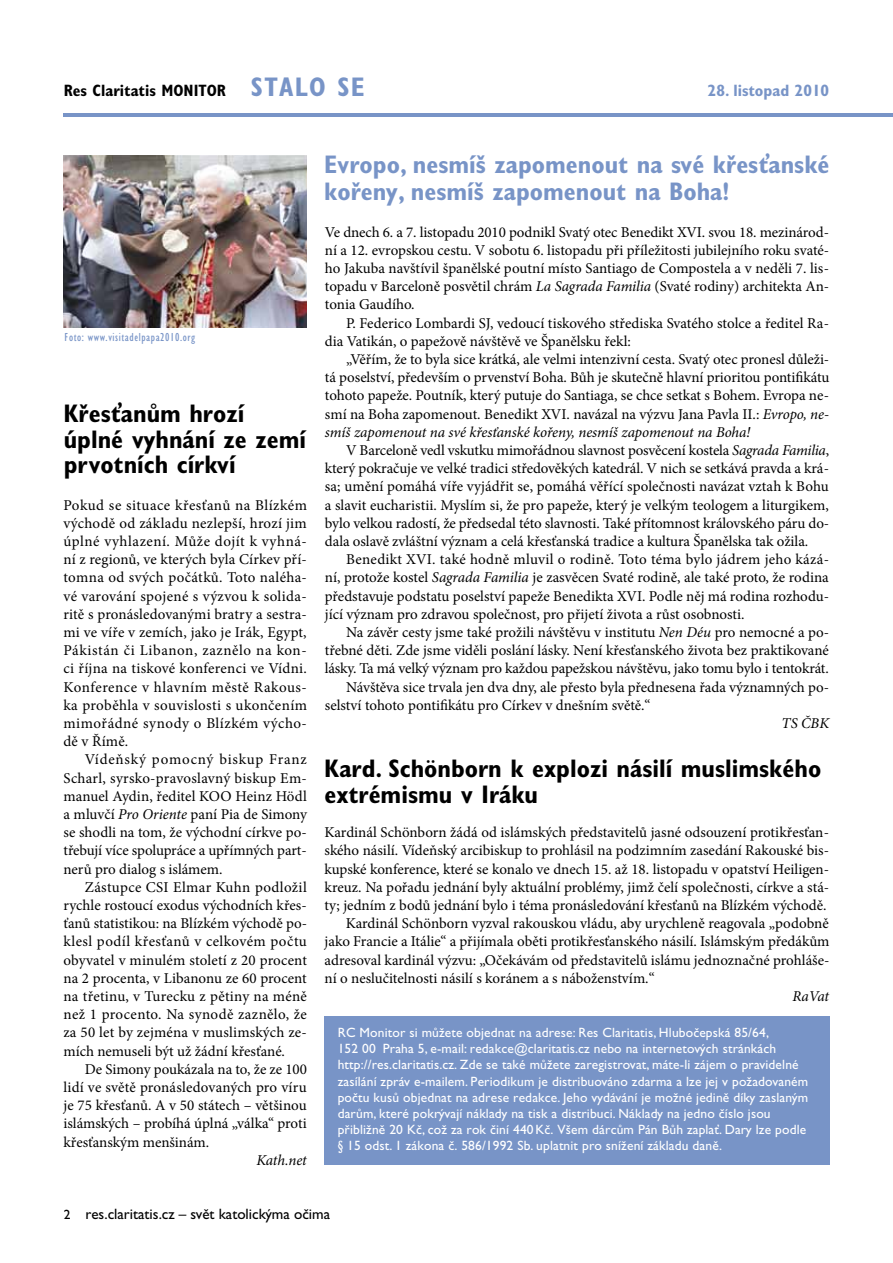
<style>
.page{position:relative;width:893px;height:1263px;background:#fff}
.page>*{position:absolute;margin:0;border:0;box-sizing:border-box;transform-origin:0 0}
.t1{font:700 condensed 25.5px/25.5px "Gill Sans Std";color:#000}
.t2{font:700 condensed 25.5px/27px "Gill Sans Std";color:#7894c7}
.t3{font:700 condensed 16.5px "Gill Sans Std";color:#000}
.t4{font:700 condensed 16.5px "Gill Sans Std";color:#7894c7}
.t5{font:15px/18.1px "Minion Pro";letter-spacing:-.005em;color:#000;text-align:justify}
.t6{font:15px "Gill Sans Std";color:#000}
.t7{font:italic 15px "Minion Pro";letter-spacing:-.005em;color:#000}
.t8{font:13.5px/16.2px "Gill Sans Std";letter-spacing:.01em;color:#fff}
.t9{font:condensed 12px "Gill Sans Std";letter-spacing:.05em;color:#7894c7}
.s1{font-size:27px;color:#7894c7}
.s2{font-style:italic}
.s3{font-size:13.5px}
</style>
<div class="page">
<hr style="left:64px;top:113px;width:829px;height:4px;background:#7894c7">
<div style="left:325px;top:1016px;width:505px;height:149px;background:#7894c7"></div>
<img style="left:63px;top:155px;width:244px;height:173px">
<p class="t3" style="left:64px;top:81px;width:288px">Res Claritatis MONITOR <span class="s1">sta lo se</span></p>
<p class="t4" style="left:708px;top:81px;width:123px">28. listopad 2010</p>
<p class="t9" style="left:65px;top:330px;width:132px">Foto: www.visitadelpapa2010.org</p>
<h1 class="t1" style="left:64px;top:401px;width:245px">Křesťanům hrozí úplné vyhnání ze zemí prvotních církví</h1>
<p class="t5" style="left:63px;top:496px;width:245px">Pokud se situace křesťanů na Blízkém východě od základu nezlepší, hrozí jim úplné vyhlazení. Může dojít k vyhná&shy;ní z regionů, ve kterých byla Církev pří&shy;tomna od svých počátků. Toto naléha&shy;vé varování spojené s výzvou k solida&shy;ritě s pronásledovanými bratry a sestra&shy;mi ve víře v zemích, jako je Irák, Egypt, Pákistán či Libanon, zaznělo na kon&shy;ci října na tiskové konferenci ve Vídni.<br>Konference v hlavním městě Rakous&shy;ka proběhla v souvislosti s ukončením mimořádné synody o Blízkém výcho&shy;dě v Římě.</p>
<p class="t5" style="left:63px;top:750px;width:245px;text-indent:21px">Vídeňský pomocný biskup Franz Scharl, syrsko-pravoslavný biskup Em&shy;manuel Aydin, ředitel KOO Heinz Hödl a mluvčí <span class="s2">Pro Oriente</span> paní Pia de Simony se shodli na tom, že východní církve po&shy;třebují více spolupráce a upřímných part&shy;nerů pro dialog s islámem.</p>
<p class="t5" style="left:63px;top:878px;width:245px;text-indent:21px">Zástupce CSI Elmar Kuhn podložil rychle rostoucí exodus východních křes&shy;ťanů statistikou: na Blízkém východě po&shy;klesl podíl křesťanů v celkovém počtu obyvatel v minulém století z 20 procent na 2 procenta, v Libanonu ze 60 procent na třetinu, v Turecku z pětiny na méně než 1 procento. Na synodě zaznělo, že za 50 let by zejména v muslimských ze&shy;mích nemuseli být už žádní křesťané.</p>
<p class="t5" style="left:63px;top:1060px;width:245px;text-indent:21px">De Simony poukázala na to, že ze 100 lidí ve světě pronásledovaných pro víru je 75 křesťanů. A v 50 státech – většinou islámských – probíhá úplná „válka“ proti křesťanským menšinám.</p>
<p class="t7" style="left:256px;top:1150px;width:52px">Kath.net</p>
<h1 class="t2" style="left:324px;top:151px;width:507px">Evropo, nesmíš zapomenout na své křesťanské kořeny, nesmíš zapomenout na Boha!</h1>
<p class="t5" style="left:325px;top:223px;width:506px">Ve dnech 6. a 7. listopadu 2010 podnikl Svatý otec Benedikt XVI. svou 18. mezinárod&shy;ní a 12. evropskou cestu. V sobotu 6. listopadu při příležitosti jubilejního roku svaté&shy;ho Jakuba navštívil španělské poutní místo Santiago de Compostela a v neděli 7. lis&shy;topadu v Barceloně posvětil chrám <span class="s2">La Sagrada Familia</span> (Svaté rodiny) architekta An&shy;tonia Gaudího.</p>
<p class="t5" style="left:325px;top:314px;width:506px;text-indent:21px">P. Federico Lombardi SJ, vedoucí tiskového střediska Svatého stolce a ředitel Ra&shy;dia Vatikán, o papežově návštěvě ve Španělsku řekl:</p>
<p class="t5" style="left:325px;top:350px;width:506px;text-indent:21px">„Věřím, že to byla sice krátká, ale velmi intenzivní cesta. Svatý otec pronesl důleži&shy;tá poselství, především o prvenství Boha. Bůh je skutečně hlavní prioritou pontifikátu tohoto papeže. Poutník, který putuje do Santiaga, se chce setkat s Bohem. Evropa ne&shy;smí na Boha zapomenout. Benedikt XVI. navázal na výzvu Jana Pavla II.: <span class="s2">Evropo, ne&shy;smíš zapomenout na své křesťanské kořeny, nesmíš zapomenout na Boha!</span></p>
<p class="t5" style="left:325px;top:441px;width:506px;text-indent:21px">V Barceloně vedl vskutku mimořádnou slavnost posvěcení kostela <span class="s2">Sagrada Familia</span>, který pokračuje ve velké tradici středověkých katedrál. V nich se setkává pravda a krá&shy;sa; umění pomáhá víře vyjádřit se, pomáhá věřící společnosti navázat vztah k Bohu a slavit eucharistii. Myslím si, že pro papeže, který je velkým teologem a liturgikem, bylo velkou radostí, že předsedal této slavnosti. Také přítomnost královského páru do&shy;dala oslavě zvláštní význam a celá křesťanská tradice a kultura Španělska tak ožila.</p>
<p class="t5" style="left:325px;top:550px;width:506px;text-indent:21px">Benedikt XVI. také hodně mluvil o rodině. Toto téma bylo jádrem jeho kázá&shy;ní, protože kostel <span class="s2">Sagrada Familia</span> je zasvěcen Svaté rodině, ale také proto, že rodina představuje podstatu poselství papeže Benedikta XVI. Podle něj má rodina rozhodu&shy;jící význam pro zdravou společnost, pro přijetí života a růst osobnosti.</p>
<p class="t5" style="left:346px;top:623px;width:484px">Na závěr cesty jsme také prožili návštěvu v institutu <span class="s2">Nen Déu</span> pro nemocné a po-</p>
<p class="t5" style="left:325px;top:641px;width:505px">třebné děti. Zde jsme viděli poslání lásky. Není křesťanského života bez praktikované</p>
<p class="t5" style="left:325px;top:659px;width:505px">lásky. Ta má velký význam pro každou papežskou návštěvu, jako tomu bylo i tentokrát.</p>
<p class="t5" style="left:346px;top:678px;width:484px">Návštěva sice trvala jen dva dny, ale přesto byla přednesena řada významných po-</p>
<p class="t5" style="left:325px;top:696px;width:327px">selství tohoto pontifikátu pro Církev v dnešním světě.“</p>
<p class="t7" style="left:781px;top:713px;width:49px">TS ČBK</p>
<h1 class="t1" style="left:325px;top:756px;width:498px">Kard. Schönborn k explozi násilí muslimského extrémismu v Iráku</h1>
<p class="t5" style="left:325px;top:823px;width:506px">Kardinál Schönborn žádá od islámských představitelů jasné odsouzení protikřesťan-</p>
<p class="t5" style="left:325px;top:842px;width:506px">ského násilí. Vídeňský arcibiskup to prohlásil na podzimním zasedání Rakouské bis-</p>
<p class="t5" style="left:325px;top:860px;width:506px">kupské konference, které se konalo ve dnech 15. až 18. listopadu v opatství Heiligen-</p>
<p class="t5" style="left:325px;top:878px;width:506px">kreuz. Na pořadu jednání byly aktuální problémy, jimž čelí společnosti, církve a stá-</p>
<p class="t5" style="left:325px;top:896px;width:503px">ty; jedním z bodů jednání bylo i téma pronásledování křesťanů na Blízkém východě.</p>
<p class="t5" style="left:346px;top:914px;width:484px">Kardinál Schönborn vyzval rakouskou vládu, aby urychleně reagovala „podobně</p>
<p class="t5" style="left:325px;top:933px;width:506px">jako Francie a Itálie“ a přijímala oběti protikřesťanského násilí. Islámským předákům</p>
<p class="t5" style="left:325px;top:951px;width:506px">adresoval kardinál výzvu: „Očekávám od představitelů islámu jednoznačné prohláše-</p>
<p class="t5" style="left:325px;top:969px;width:332px">ní o neslučitelnosti násilí s koránem a s náboženstvím.“</p>
<p class="t7" style="left:792px;top:986px;width:38px">RaVat</p>
<p class="t8" style="left:338px;top:1024px;width:472px">RC Monitor si můžete objednat na adrese: Res Claritatis, Hlubočepská 85/64,<br>152 00 Praha 5, e-mail: redakce@claritatis.cz nebo na internetových stránkách http://res.claritatis.cz. Zde se také můžete zaregistrovat, máte-li zájem o pravidelné zasílání zpráv e-mailem. Periodikum je distribuováno zdarma a lze jej v požadovaném počtu kusů objednat na adrese redakce. Jeho vydávání je možné jedině díky zaslaným darům, které pokrývají náklady na tisk a distribuci. Náklady na jedno číslo jsou přibližně 20 Kč, což za rok činí 440Kč. Všem dárcům Pán Bůh zaplať. Dary lze podle § 15 odst. 1 zákona č. 586/1992 Sb. uplatnit pro snížení základu daně.</p>
<p class="t6" style="left:64px;top:1206px;width:268px"><span class="s3">2</span> res.claritatis.cz – svět katolickýma očima</p>
</div>
